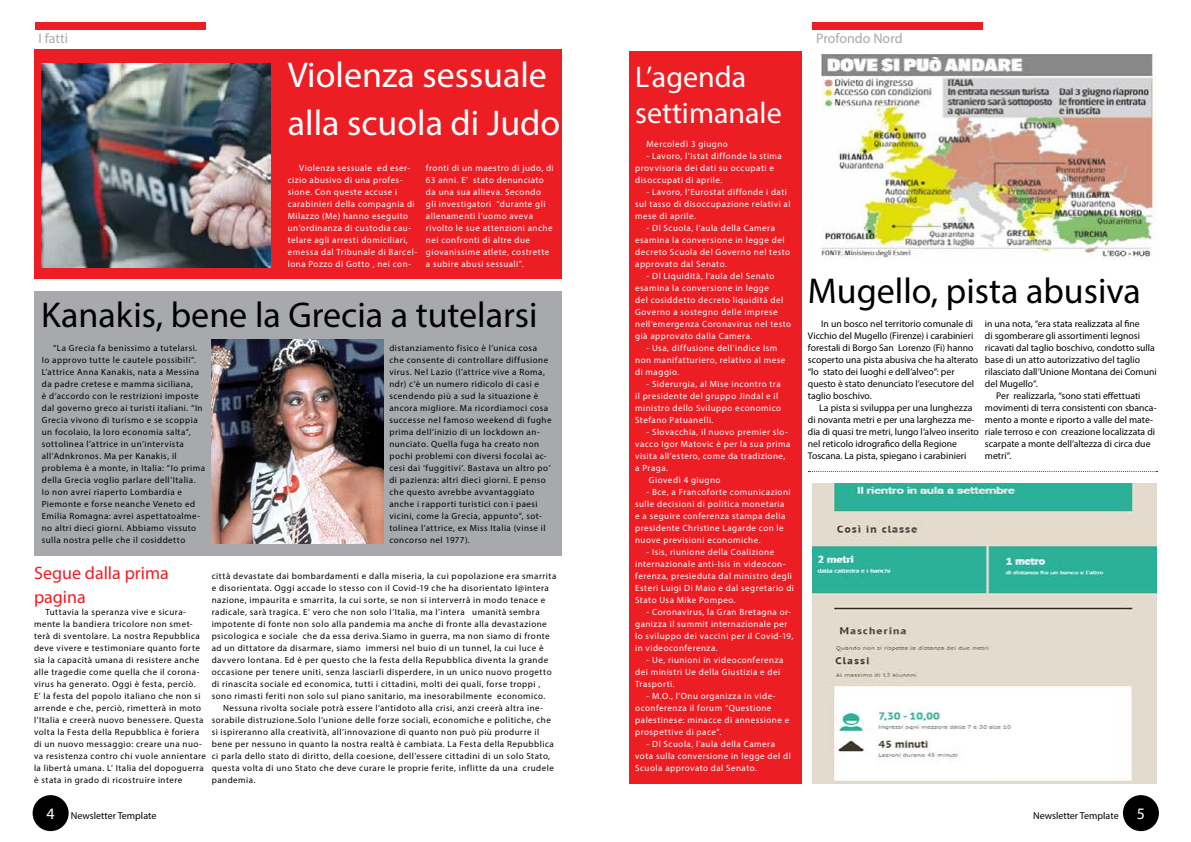
<style>
.page{position:relative;width:1191px;height:842px;background:#fff}
.page>*{position:absolute;margin:0;border:0;box-sizing:border-box;transform-origin:0 0}
.t1{font:36px "Myriad Pro";color:#000}
.t2{font:36px/48px "Myriad Pro";color:#fff}
.t3{font:30px/36px "Myriad Pro";color:#fff}
.t4{font:18px/24px "Myriad Pro";color:#ed1d24}
.t5{font:14px "Myriad Pro";color:#a7a9ac}
.t6{font:10px "Myriad Pro";color:#000}
.t7{font:9.7px/12px "Myriad Pro";color:#000}
.t8{font:9px/12px "Myriad Pro";letter-spacing:.055em;color:#000}
.t9{font:9px/12px "Myriad Pro";letter-spacing:.055em;color:#fff}
.s1{font-size:16px;color:#fff}
</style>
<div class="page">
<div style="left:34px;top:291px;width:527px;height:264px;background:#a7a9ac"></div>
<div style="left:34px;top:50px;width:527px;height:229px;background:#ed1d24"></div>
<div style="left:629px;top:51px;width:172px;height:732px;background:#ed1d24"></div>
<div style="left:33px;top:795px;width:36px;height:36px;background:#000;border-radius:50%"></div>
<div style="left:1123px;top:795px;width:36px;height:36px;background:#000;border-radius:50%"></div>
<svg style="left:808px;top:471px;width:349px;height:1px"></svg>
<img style="left:41px;top:63px;width:230px;height:204px">
<img style="left:212px;top:339px;width:172px;height:204px">
<img style="left:821px;top:54px;width:336px;height:206px">
<img style="left:813px;top:483px;width:344px;height:300px">
<div style="left:35px;top:22px;width:170px;height:7px;background:#ed1d24"></div>
<div style="left:812px;top:23px;width:170px;height:7px;background:#ed1d24"></div>
<h3 class="t5" style="left:39px;top:29px;width:31px">I fatti</h3>
<h1 class="t2" style="left:288px;top:50px;width:274px">Violenza sessuale alla scuola di Judo</h1>
<p class="t9" style="left:288px;top:162px;width:131px;text-indent:11px">Violenza sessuale ed eser&shy;cizio abusivo di una profes&shy;sione. Con queste accuse i carabinieri della compagnia di<br>Milazzo (Me) hanno eseguito un’ordinanza di custodia cau&shy;telare agli arresti domiciliari, emessa dal Tribunale di Barcel&shy;lona Pozzo di Gotto , nei con-</p>
<p class="t9" style="left:426px;top:162px;width:129px">fronti di un maestro di judo, di<br>63 anni. E’ stato denunciato da una sua allieva. Secondo<br>gli investigatori “durante gli allenamenti l’uomo aveva rivolto le sue attenzioni anche nei confronti di altre due giovanissime atlete, costrette a subire abusi sessuali”.</p>
<h1 class="t1" style="left:41px;top:293px;width:498px">Kanakis, bene la Grecia a tutelarsi</h1>
<p class="t8" style="left:42px;top:342px;width:165px;text-indent:11px">“La Grecia fa benissimo a tutelarsi.<br>Io approvo tutte le cautele possibili”.<br>L’attrice Anna Kanakis, nata a Messina da padre cretese e mamma siciliana,<br>è d’accordo con le restrizioni imposte dal governo greco ai turisti italiani. “In Grecia vivono di turismo e se scoppia un focolaio, la loro economia salta”, sottolinea l’attrice in un’intervista all’Adnkronos. Ma per Kanakis, il problema è a monte, in Italia: “Io prima della Grecia voglio parlare dell’Italia.<br>Io non avrei riaperto Lombardia e Piemonte e forse neanche Veneto ed Emilia Romagna: avrei aspettatoalme&shy;no altri dieci giorni. Abbiamo vissuto sulla nostra pelle che il cosiddetto</p>
<p class="t8" style="left:389px;top:342px;width:164px">distanziamento fisico è l’unica cosa che consente di controllare diffusione virus. Nel Lazio (l’attrice vive a Roma, ndr) c’è un numero ridicolo di casi e scendendo più a sud la situazione è ancora migliore. Ma ricordiamoci cosa successe nel famoso weekend di fughe prima dell’inizio di un lockdown an&shy;nunciato. Quella fuga ha creato non pochi problemi con diversi focolai ac&shy;cesi dai ‘fuggitivi’. Bastava un altro po’ di pazienza: altri dieci giorni. E penso che questo avrebbe avvantaggiato anche i rapporti turistici con i paesi vicini, come la Grecia, appunto”, sot&shy;tolinea l’attrice, ex Miss Italia (vinse il concorso nel 1977).</p>
<p class="t8" style="left:212px;top:570px;width:346px">città devastate dai bombardamenti e dalla miseria, la cui popolazione era smarrita e disorientata. Oggi accade lo stesso con il Covid-19 che ha disorientato l@intera nazione, impaurita e smarrita, la cui sorte, se non si interverrà in modo tenace e radicale, sarà tragica. E’ vero che non solo l’Italia, ma l’intera umanità sembra impotente di fonte non solo alla pandemia ma anche di fronte alla devastazione psicologica e sociale che da essa deriva.Siamo in guerra, ma non siamo di fronte ad un dittatore da disarmare, siamo immersi nel buio di un tunnel, la cui luce è davvero lontana. Ed è per questo che la festa della Repubblica diventa la grande occasione per tenere uniti, senza lasciarli disperdere, in un unico nuovo progetto di rinascita sociale ed economica, tutti i cittadini, molti dei quali, forse troppi , sono rimasti feriti non solo sul piano sanitario, ma inesorabilmente economico.</p>
<p class="t8" style="left:212px;top:702px;width:344px;text-indent:11px">Nessuna rivolta sociale potrà essere l’antidoto alla crisi, anzi creerà altra ine&shy;sorabile distruzione.Solo l’unione delle forze sociali, economiche e politiche, che si ispireranno alla creatività, all’innovazione di quanto non può più produrre il bene per nessuno in quanto la nostra realtà è cambiata. La Festa della Repubblica ci parla dello stato di diritto, della coesione, dell’essere cittadini di un solo Stato, questa volta di uno Stato che deve curare le proprie ferite, inflitte da una crudele pandemia.</p>
<h3 class="t4" style="left:34px;top:561px;width:136px">Segue dalla prima pagina</h3>
<p class="t8" style="left:34px;top:606px;width:173px;text-indent:11px">Tuttavia la speranza vive e sicura&shy;mente la bandiera tricolore non smet&shy;terà di sventolare. La nostra Repubblica deve vivere e testimoniare quanto forte sia la capacità umana di resistere anche alle tragedie come quella che il corona&shy;virus ha generato. Oggi è festa, perciò.<br>E’ la festa del popolo italiano che non si arrende e che, perciò, rimetterà in moto l’Italia e creerà nuovo benessere. Questa volta la Festa della Repubblica è foriera di un nuovo messaggio: creare una nuo&shy;va resistenza contro chi vuole annientare la libertà umana. L’ Italia del dopoguerra è stata in grado di ricostruire intere</p>
<h2 class="t3" style="left:635px;top:58px;width:148px">L’agenda settimanale</h2>
<p class="t9" style="left:646px;top:138px;width:83px">Mercoledì 3 giugno</p>
<p class="t9" style="left:635px;top:150px;width:148px;text-indent:11px">- Lavoro, l’Istat diffonde la stima provvisoria dei dati su occupati e disoccupati di aprile.</p>
<p class="t9" style="left:635px;top:186px;width:157px;text-indent:11px">- Lavoro, l’Eurostat diffonde i dati sul tasso di disoccupazione relativi al mese di aprile.</p>
<p class="t9" style="left:635px;top:222px;width:156px;text-indent:11px">- Dl Scuola, l’aula della Camera esamina la conversione in legge del decreto Scuola del Governo nel testo approvato dal Senato.</p>
<p class="t9" style="left:635px;top:270px;width:157px;text-indent:11px">- Dl Liquidità, l’aula del Senato esamina la conversione in legge<br>del cosiddetto decreto liquidità del Governo a sostegno delle imprese nell’emergenza Coronavirus nel testo già approvato dalla Camera.</p>
<p class="t9" style="left:635px;top:342px;width:152px;text-indent:11px">- Usa, diffusione dell’indice Ism non manifatturiero, relativo al mese di maggio.</p>
<p class="t9" style="left:635px;top:378px;width:147px;text-indent:11px">- Siderurgia, al Mise incontro tra il presidente del gruppo Jindal e il ministro dello Sviluppo economico<br>Stefano Patuanelli.</p>
<p class="t9" style="left:646px;top:426px;width:143px">- Slovacchia, il nuovo premier slo-</p>
<p class="t9" style="left:635px;top:438px;width:157px">vacco Igor Matovic è per la sua prima</p>
<p class="t9" style="left:635px;top:450px;width:152px">visita all’estero, come da tradizione,</p>
<p class="t9" style="left:635px;top:462px;width:34px">a Praga.</p>
<p class="t9" style="left:649px;top:474px;width:73px">Giovedì 4 giugno</p>
<p class="t9" style="left:635px;top:486px;width:157px;text-indent:11px">- Bce, a Francoforte comunicazioni sulle decisioni di politica monetaria e a seguire conferenza stampa della presidente Christine Lagarde con le nuove previsioni economiche.</p>
<p class="t9" style="left:635px;top:546px;width:160px;text-indent:11px">- Isis, riunione della Coalizione internazionale anti-Isis in videocon&shy;ferenza, presieduta dal ministro degli Esteri Luigi Di Maio e dal segretario di Stato Usa Mike Pompeo.</p>
<p class="t9" style="left:635px;top:606px;width:160px;text-indent:11px">- Coronavirus, la Gran Bretagna or&shy;ganizza il summit internazionale per lo sviluppo dei vaccini per il Covid-19, in videoconferenza.</p>
<p class="t9" style="left:635px;top:654px;width:150px;text-indent:11px">- Ue, riunioni in videoconferenza dei ministri Ue della Giustizia e dei<br>Trasporti.</p>
<p class="t9" style="left:635px;top:690px;width:155px;text-indent:11px">- M.O., l’Onu organizza in vide&shy;oconferenza il forum “Questione palestinese: minacce di annessione e prospettive di pace”.</p>
<p class="t9" style="left:635px;top:738px;width:157px;text-indent:11px">- Dl Scuola, l’aula della Camera vota sulla conversione in legge del dl<br>Scuola approvato dal Senato.</p>
<h3 class="t5" style="left:816px;top:30px;width:88px">Profondo Nord</h3>
<h1 class="t1" style="left:808px;top:269px;width:334px">Mugello, pista abusiva</h1>
<p class="t7" style="left:808px;top:318px;width:172px;text-indent:13px">In un bosco nel territorio comunale di Vicchio del Mugello (Firenze) i carabinieri forestali di Borgo San Lorenzo (Fi) hanno scoperto una pista abusiva che ha alterato “lo stato dei luoghi e dell’alveo”: per questo è stato denunciato l’esecutore del taglio boschivo.</p>
<p class="t7" style="left:808px;top:402px;width:172px;text-indent:11px">La pista si sviluppa per una lunghezza di novanta metri e per una larghezza me&shy;dia di quasi tre metri, lungo l’alveo inserito nel reticolo idrografico della Regione Toscana. La pista, spiegano i carabinieri</p>
<p class="t7" style="left:985px;top:318px;width:156px">in una nota, “era stata realizzata al fine</p>
<p class="t7" style="left:985px;top:330px;width:156px">di sgomberare gli assortimenti legnosi</p>
<p class="t7" style="left:985px;top:342px;width:171px">ricavati dal taglio boschivo, condotto sulla</p>
<p class="t7" style="left:985px;top:354px;width:157px">base di un atto autorizzativo del taglio</p>
<p class="t7" style="left:985px;top:366px;width:173px">rilasciato dall’Unione Montana dei Comuni</p>
<p class="t7" style="left:985px;top:378px;width:55px">del Mugello”.</p>
<p class="t7" style="left:996px;top:390px;width:146px">Per realizzarla, “sono stati effettuati</p>
<p class="t7" style="left:985px;top:402px;width:173px">movimenti di terra consistenti con sbanca-</p>
<p class="t7" style="left:985px;top:414px;width:170px">mento a monte e riporto a valle del mate-</p>
<p class="t7" style="left:985px;top:426px;width:172px">riale terroso e con creazione localizzata di</p>
<p class="t7" style="left:985px;top:438px;width:167px">scarpate a monte dell’altezza di circa due</p>
<p class="t7" style="left:985px;top:450px;width:28px">metri”.</p>
<p class="t6" style="left:46px;top:810px;width:111px"><span class="s1">4</span> Newsletter Template</p>
<p class="t6" style="left:1033px;top:810px;width:113px">Newsletter Template <span class="s1">5</span></p>
</div>
